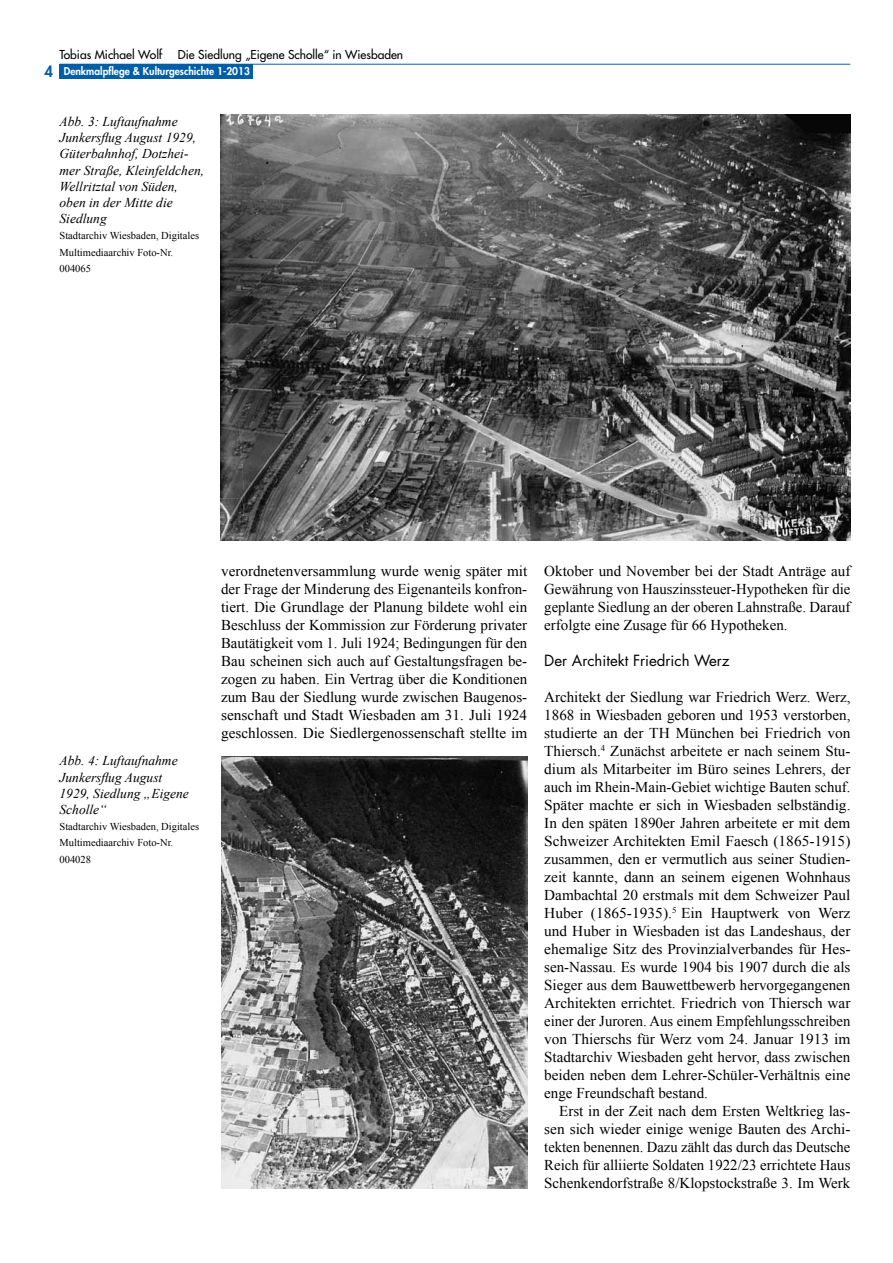
<style>
.page{position:relative;width:893px;height:1263px;background:#fff}
.page>*{position:absolute;margin:0;border:0;box-sizing:border-box;transform-origin:0 0}
.t1{font:15px/18px "Times New Roman";color:#000;text-align:justify}
.t2{font:15px "Futura";color:#000}
.t3{font:italic 13.5px/16.2px "Times New Roman";color:#000}
.t4{font:12px "Futura";color:#000}
.t5{font:10.5px/16.2px "Times New Roman";color:#000}
.t6{font:800 10.5px "Futura";color:#fff}
.s1{font-size:15px;color:#005ea8}
</style>
<div class="page">
<div style="left:60px;top:64px;width:193px;height:15px;background:#005ea7"></div>
<hr style="left:60px;top:64px;width:790px;height:1px;background:#005ea8">
<img style="left:221px;top:115px;width:629px;height:425px">
<img style="left:221px;top:756px;width:306px;height:432px">
<p class="t4" style="left:60px;top:46px;width:104px">Tobias Michael Wolf</p>
<p class="t4" style="left:178px;top:46px;width:227px">Die Siedlung „Eigene Scholle“ in Wiesbaden</p>
<p class="t6" style="left:44px;top:64px;width:207px"><span class="s1">4</span> Denkmalpflege &amp; Kulturgeschichte 1-2013</p>
<p class="t3" style="left:60px;top:113px;width:146px">Abb. 3: Luftaufnahme<br>Junkersflug August 1929,<br>Güterbahnhof, Dotzhei&shy;mer Straße, Kleinfeldchen,<br>Wellritztal von Süden, oben in der Mitte die<br>Siedlung</p>
<p class="t5" style="left:60px;top:228px;width:141px">Stadtarchiv Wiesbaden, Digitales<br>Multimediaarchiv Foto-Nr.<br>004065</p>
<p class="t3" style="left:60px;top:752px;width:131px">Abb. 4: Luftaufnahme<br>Junkersflug August<br>1929, Siedlung „Eigene<br>Scholle“</p>
<p class="t5" style="left:60px;top:818px;width:141px">Stadtarchiv Wiesbaden, Digitales<br>Multimediaarchiv Foto-Nr.<br>004028</p>
<p class="t1" style="left:221px;top:562px;width:308px">verordnetenversammlung wurde wenig später mit der Frage der Minderung des Eigenanteils konfron&shy;tiert. Die Grundlage der Planung bildete wohl ein Beschluss der Kommission zur Förderung privater Bautätigkeit vom 1. Juli 1924; Bedingungen für den Bau scheinen sich auch auf Gestaltungsfragen be&shy;zogen zu haben. Ein Vertrag über die Konditionen zum Bau der Siedlung wurde zwischen Baugenos&shy;senschaft und Stadt Wiesbaden am 31. Juli 1924 geschlossen. Die Siedlergenossenschaft stellte im</p>
<p class="t1" style="left:544px;top:562px;width:308px">Oktober und November bei der Stadt Anträge auf Gewährung von Hauszinssteuer-Hypotheken für die geplante Siedlung an der oberen Lahnstraße. Darauf erfolgte eine Zusage für 66 Hypotheken.</p>
<p class="t2" style="left:544px;top:650px;width:187px">Der Architekt Friedrich Werz</p>
<p class="t1" style="left:544px;top:688px;width:308px">Architekt der Siedlung war Friedrich Werz. Werz, 1868 in Wiesbaden geboren und 1953 verstorben, studierte an der TH München bei Friedrich von Thiersch.<sup>4</sup> Zunächst arbeitete er nach seinem Stu&shy;dium als Mitarbeiter im Büro seines Lehrers, der auch im Rhein-Main-Gebiet wichtige Bauten schuf.<br>Später machte er sich in Wiesbaden selbständig.<br>In den späten 1890er Jahren arbeitete er mit dem Schweizer Architekten Emil Faesch (1865-1915) zusammen, den er vermutlich aus seiner Studien&shy;zeit kannte, dann an seinem eigenen Wohnhaus Dambachtal 20 erstmals mit dem Schweizer Paul Huber (1865-1935).<sup>5</sup> Ein Hauptwerk von Werz und Huber in Wiesbaden ist das Landeshaus, der ehemalige Sitz des Provinzialverbandes für Hes&shy;sen-Nassau. Es wurde 1904 bis 1907 durch die als Sieger aus dem Bauwettbewerb hervorgegangenen Architekten errichtet. Friedrich von Thiersch war einer der Juroren. Aus einem Empfehlungsschreiben von Thierschs für Werz vom 24. Januar 1913 im Stadtarchiv Wiesbaden geht hervor, dass zwischen beiden neben dem Lehrer-Schüler-Verhältnis eine enge Freundschaft bestand.</p>
<p class="t1" style="left:544px;top:1102px;width:308px;text-indent:15px">Erst in der Zeit nach dem Ersten Weltkrieg las&shy;sen sich wieder einige wenige Bauten des Archi&shy;tekten benennen. Dazu zählt das durch das Deutsche Reich für alliierte Soldaten 1922/23 errichtete Haus Schenkendorfstraße 8/Klopstockstraße 3. Im Werk</p>
</div>
